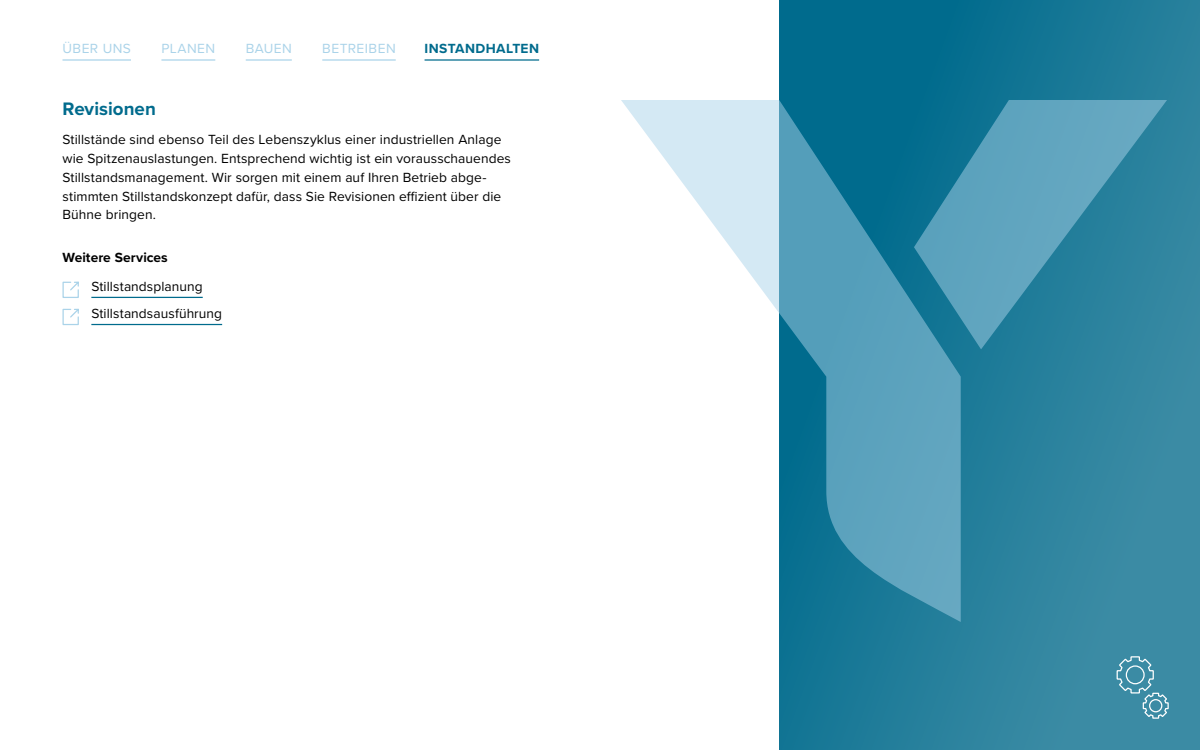
<style>
.page{position:relative;width:1200px;height:750px;background:#fff}
.page>*{position:absolute;margin:0;border:0;box-sizing:border-box;transform-origin:0 0}
.t1{font:700 18.75px "Proxima Nova";color:#006b8d}
.t2{font:13.75px/18.8px "Proxima Nova";letter-spacing:.005em;color:#000}
.t3{font:13.75px "Proxima Nova";letter-spacing:.035em;color:#aad3e9}
.t4{font:700 13.75px "Proxima Nova";letter-spacing:.005em;color:#000}
.t5{font:700 13.75px "Proxima Nova";letter-spacing:.03em;color:#006b8d}
</style>
<div class="page">
<svg style="left:779px;top:0;width:421px;height:750px;background:#217d9a"></svg>
<svg style="left:621px;top:100px;width:546px;height:522px"></svg>
<hr style="left:91px;top:297px;width:112px;height:1px;background:#006b8d">
<svg style="left:62px;top:281px;width:17px;height:17px"></svg>
<hr style="left:91px;top:324px;width:131px;height:1px;background:#006b8d">
<svg style="left:62px;top:308px;width:17px;height:18px"></svg>
<svg style="left:1116px;top:656px;width:53px;height:63px;background:#5298ae"></svg>
<div style="left:1149px;top:699px;width:13px;height:13px;border:1px solid #fff;border-radius:50%"></div>
<hr style="left:425px;top:59px;width:114px;height:2px;background:#006b8d">
<hr style="left:246px;top:59px;width:46px;height:2px;background:#aad3e9">
<hr style="left:161px;top:59px;width:54px;height:2px;background:#aad3e9">
<hr style="left:62px;top:59px;width:69px;height:2px;background:#aad3e9">
<hr style="left:322px;top:59px;width:74px;height:2px;background:#aad3e9">
<p class="t3" style="left:62px;top:38px;width:70px">ÜBER UNS</p>
<p class="t3" style="left:161px;top:38px;width:55px">PLANEN</p>
<p class="t3" style="left:246px;top:38px;width:48px">BAUEN</p>
<p class="t3" style="left:322px;top:38px;width:75px">BETREIBEN</p>
<p class="t5" style="left:425px;top:38px;width:116px">INSTANDHALTEN</p>
<h1 class="t1" style="left:62px;top:95px;width:95px">Revisionen</h1>
<p class="t2" style="left:62px;top:130px;width:450px">Stillstände sind ebenso Teil des Lebenszyklus einer industriellen Anlage wie Spitzenauslastungen. Entsprechend wichtig ist ein vorausschauendes Stillstandsmanagement. Wir sorgen mit einem auf Ihren Betrieb abge--- stimmten Stillstandskonzept dafür, dass Sie Revisionen effizient über die Bühne bringen.</p>
<p class="t4" style="left:62px;top:247px;width:107px">Weitere Services</p>
<p class="t2" style="left:91px;top:272px;width:132px;line-height:27.1px">Stillstandsplanung<br>Stillstandsausführung</p>
</div>
